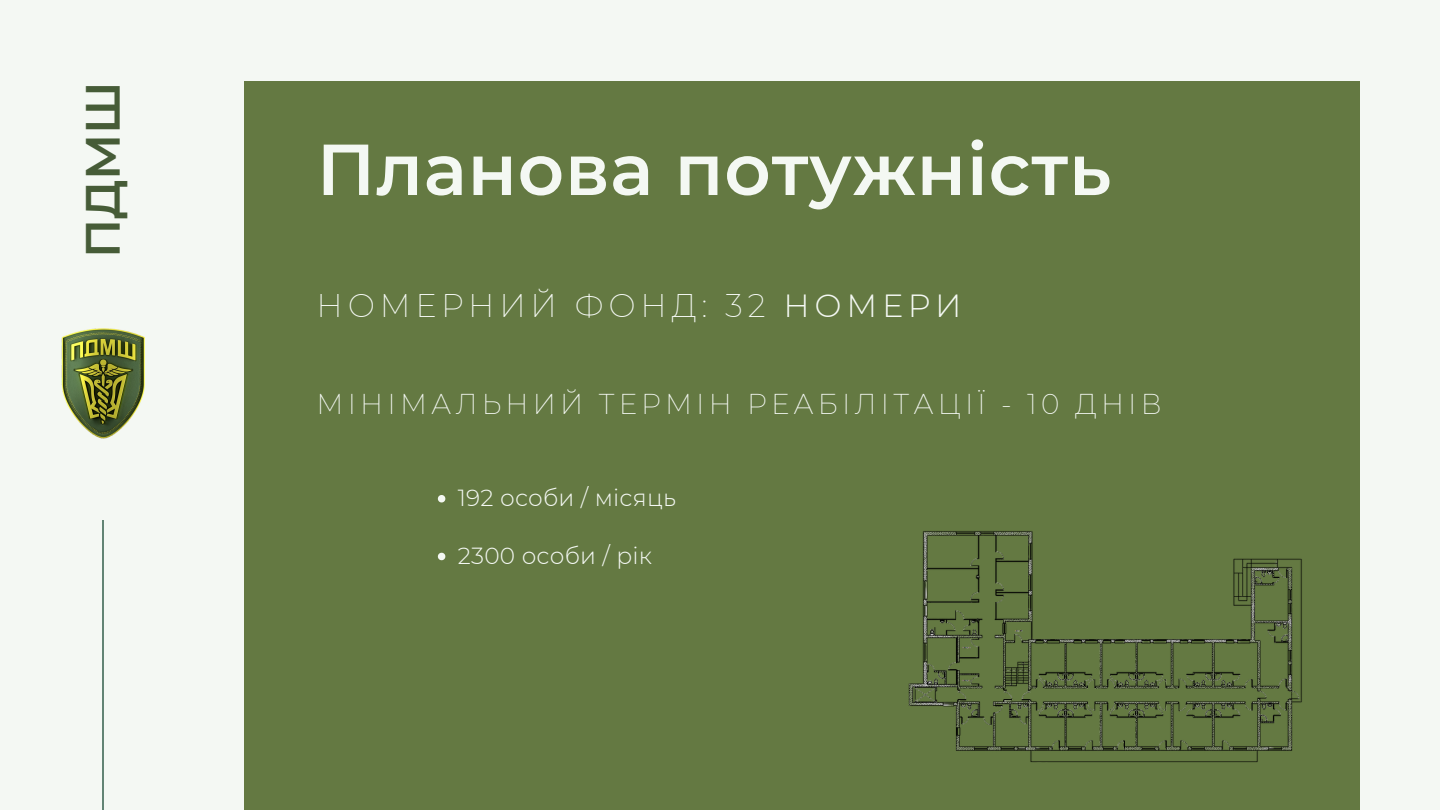
<style>
.page{position:relative;width:1440px;height:810px;background:#f4f8f3}
.page>*{position:absolute;margin:0;border:0;box-sizing:border-box;transform-origin:0 0}
.t1{font:600 72px "Montserrat";letter-spacing:.01em;color:#f4f8f3}
.t2{font:600 48px "Montserrat";color:#465c37}
.t3{font:200 32px "Montserrat";letter-spacing:.15em;color:#f4f8f3}
.t4{font:200 28px "Montserrat";letter-spacing:.15em;color:#f4f8f3}
.t5{font:300 23.2px "Montserrat";letter-spacing:.01em;color:#f4f8f3}
.s1{font-weight:300}
</style>
<div class="page">
<div style="left:244px;top:81px;width:1115px;height:729px;background:#647942"></div>
<hr style="left:103px;top:521px;width:1px;height:289px;background:#628474">
<img style="left:61px;top:328px;width:84px;height:111px">
<img style="left:908px;top:494px;width:452px;height:304px">
<svg style="left:438px;top:495px;width:7px;height:7px"></svg>
<svg style="left:438px;top:553px;width:7px;height:7px"></svg>
<h2 class="t2" style="left:74px;top:258px;width:179px;rotate:-90deg">ПДМШ</h2>
<h1 class="t1" style="left:317px;top:125px;width:796px">Планова потужність</h1>
<p class="t3" style="left:317px;top:286px;width:647px">НОМЕРНИЙ ФОНД: 32 <span class="s1">НОМЕРИ</span></p>
<p class="t4" style="left:317px;top:387px;width:847px">МІНІМАЛЬНИЙ ТЕРМІН РЕАБІЛІТАЦІЇ - 10 ДНІВ</p>
<p class="t5" style="left:458px;top:484px;width:220px">192 особи / місяць</p>
<p class="t5" style="left:458px;top:542px;width:196px">2300 особи / рік</p>
</div>
